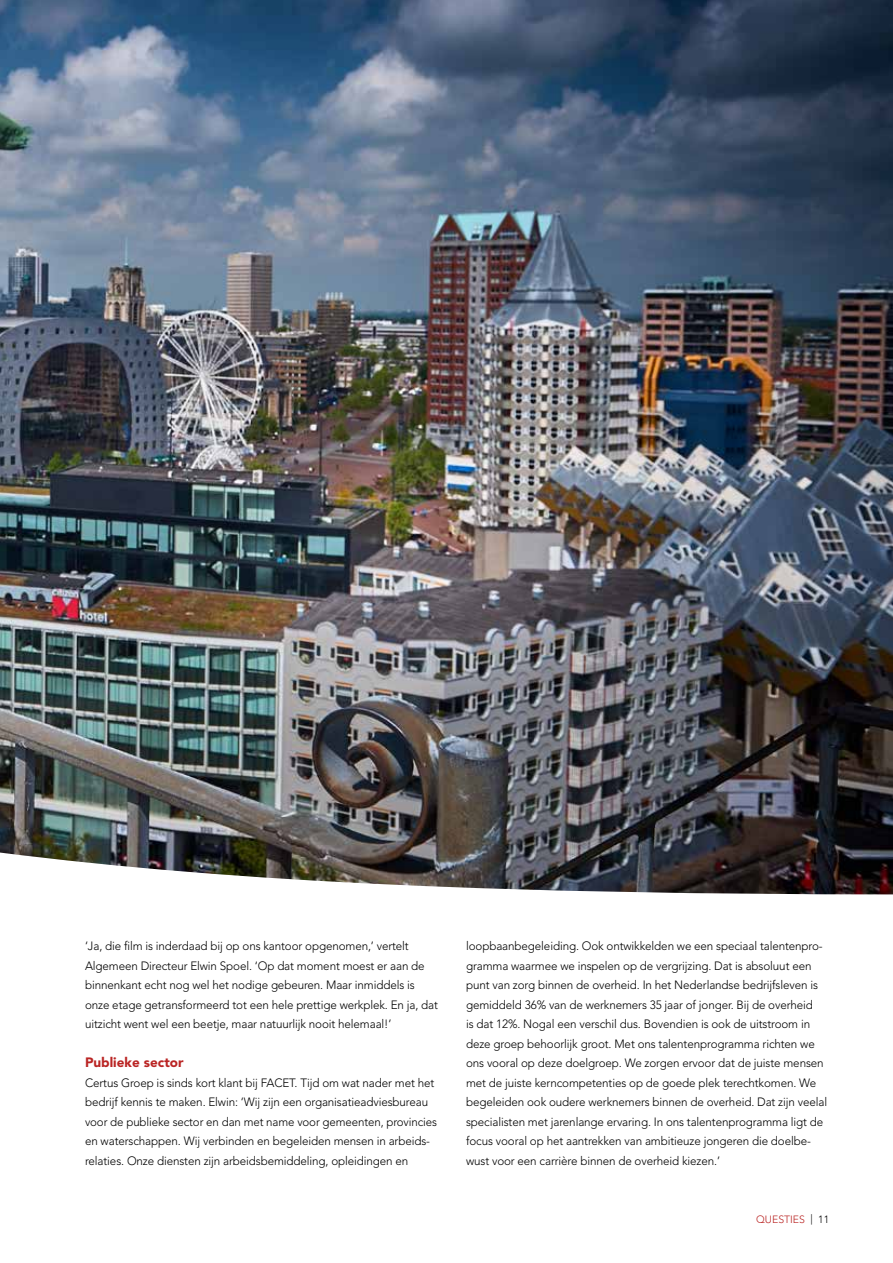
<style>
.page{position:relative;width:893px;height:1263px;background:#fff}
.page>*{position:absolute;margin:0;border:0;box-sizing:border-box;transform-origin:0 0}
.t1{font:900 13.5px "Avenir LT Std";color:#ba2524}
.t2{font:300 12px/19.5px "Avenir LT Std";letter-spacing:-.01em;color:#000}
.t3{font:300 10.5px "Avenir LT Std";color:#ba2524}
.s1{color:#000}
</style>
<div class="page">
<img style="left:0;top:0;width:893px;height:894px">
<p class="t2" style="left:85px;top:936px;width:354px">‘Ja, die film is inderdaad bij op ons kantoor opgenomen,’ vertelt Algemeen Directeur Elwin Spoel. ‘Op dat moment moest er aan de binnenkant echt nog wel het nodige gebeuren. Maar inmiddels is onze etage getransformeerd tot een hele prettige werkplek. En ja, dat uitzicht went wel een beetje, maar natuurlijk nooit helemaal!’</p>
<p class="t1" style="left:85px;top:1054px;width:100px">Publieke sector</p>
<p class="t2" style="left:85px;top:1073px;width:353px">Certus Groep is sinds kort klant bij FACET. Tijd om wat nader met het bedrijf kennis te maken. Elwin: ‘Wij zijn een organisatieadviesbureau voor de publieke sector en dan met name voor gemeenten, provincies en waterschappen. Wij verbinden en begeleiden mensen in arbeids&shy;relaties. Onze diensten zijn arbeidsbemiddeling, opleidingen en</p>
<p class="t2" style="left:466px;top:936px;width:362px">loopbaanbegeleiding. Ook ontwikkelden we een speciaal talentenpro&shy;gramma waarmee we inspelen op de vergrijzing. Dat is absoluut een punt van zorg binnen de overheid. In het Nederlandse bedrijfsleven is gemiddeld 36% van de werknemers 35 jaar of jonger. Bij de overheid<br>is dat 12%. Nogal een verschil dus. Bovendien is ook de uitstroom in deze groep behoorlijk groot. Met ons talentenprogramma richten we ons vooral op deze doelgroep. We zorgen ervoor dat de juiste mensen met de juiste kerncompetenties op de goede plek terechtkomen. We begeleiden ook oudere werknemers binnen de overheid. Dat zijn veelal specialisten met jarenlange ervaring. In ons talentenprogramma ligt de focus vooral op het aantrekken van ambitieuze jongeren die doelbe&shy;wust voor een carrière binnen de overheid kiezen.’</p>
<p class="t3" style="left:756px;top:1213px;width:74px">QUESTIES <span class="s1">| 11</span></p>
</div>
